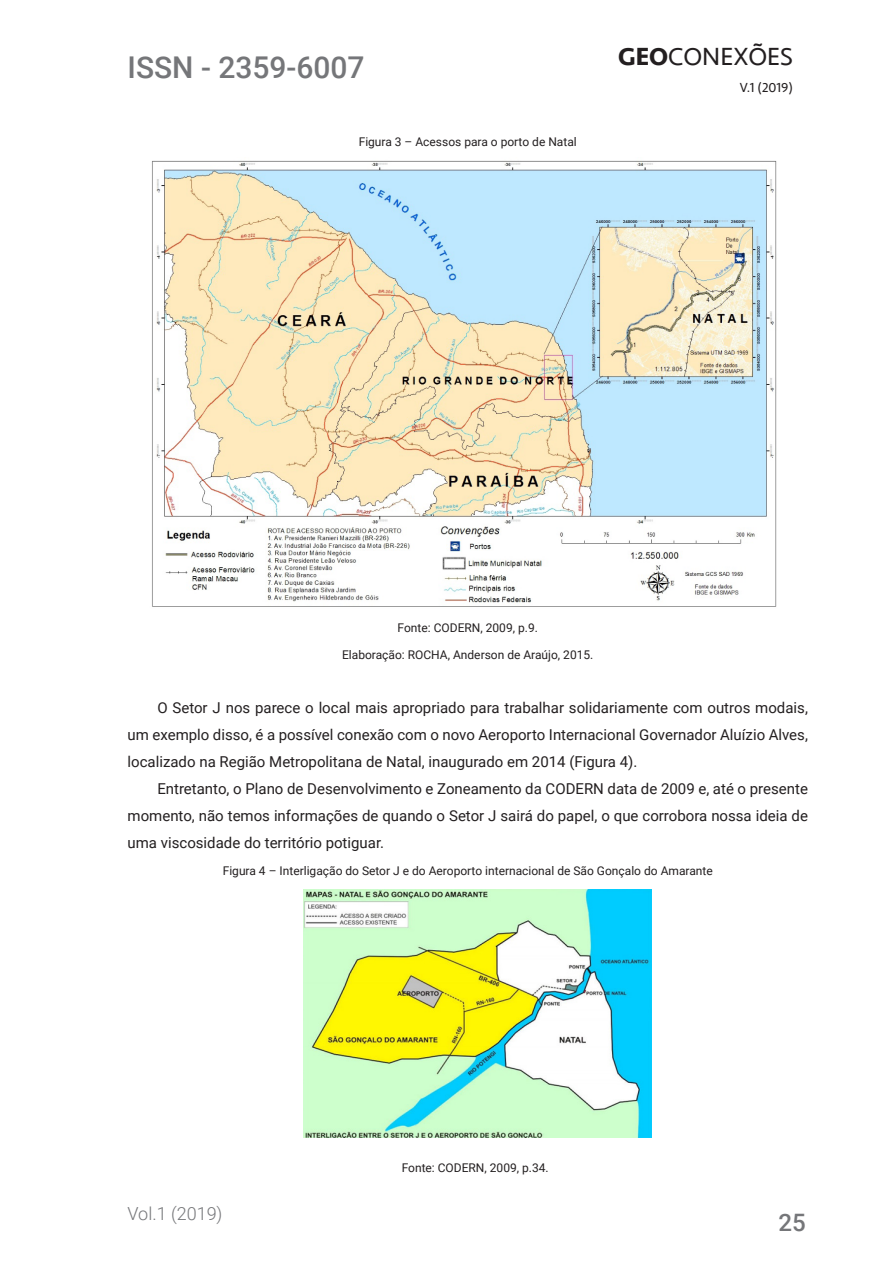
<style>
.page{position:relative;width:893px;height:1263px;background:#fff}
.page>*{position:absolute;margin:0;border:0;box-sizing:border-box;transform-origin:0 0}
.t1{font:500 30px "Roboto";color:#757679}
.t2{font:25.5px "Seravek";color:#231f20}
.t3{font:500 24px "Roboto";color:#757679}
.t4{font:300 18px "Roboto";color:#757679}
.t5{font:15px/27px "Roboto";color:#231f20;text-align:justify}
.t6{font:13.5px "Seravek";color:#231f20}
.legendas{font:12px "Roboto";color:#231f20}
.s1{font-weight:700}
</style>
<div class="page">
<img style="left:304px;top:890px;width:347px;height:247px">
<img style="left:152px;top:160px;width:625px;height:447px">
<h1 class="t1" style="left:128px;top:46px;width:238px">ISSN - 2359-6007</h1>
<p class="legendas" style="left:359px;top:133px;width:220px">Figura 3 – Acessos para o porto de Natal</p>
<h2 class="t2" style="left:618px;top:36px;width:177px"><span class="s1">GEO</span>CONEXÕES</h2>
<p class="t6" style="left:740px;top:77px;width:55px">V.1 (2019)</p>
<p class="legendas" style="left:398px;top:619px;width:142px">Fonte: CODERN, 2009, p.9.</p>
<p class="legendas" style="left:342px;top:646px;width:253px">Elaboração: ROCHA, Anderson de Araújo, 2015.</p>
<p class="t5" style="left:128px;top:693px;width:682px;text-indent:30px">O Setor J nos parece o local mais apropriado para trabalhar solidariamente com outros modais, um exemplo disso, é a possível conexão com o novo Aeroporto Internacional Governador Aluízio Alves, localizado na Região Metropolitana de Natal, inaugurado em 2014 (Figura 4).</p>
<p class="t5" style="left:128px;top:774px;width:682px;text-indent:30px">Entretanto, o Plano de Desenvolvimento e Zoneamento da CODERN data de 2009 e, até o presente momento, não temos informações de quando o Setor J sairá do papel, o que corrobora nossa ideia de uma viscosidade do território potiguar.</p>
<p class="legendas" style="left:223px;top:862px;width:491px">Figura 4 – Interligação do Setor J e do Aeroporto internacional de São Gonçalo do Amarante</p>
<p class="legendas" style="left:402px;top:1159px;width:148px">Fonte: CODERN, 2009, p.34.</p>
<p class="t4" style="left:128px;top:1201px;width:96px">Vol.1 (2019)</p>
<h3 class="t3" style="left:778px;top:1206px;width:29px">25</h3>
</div>
